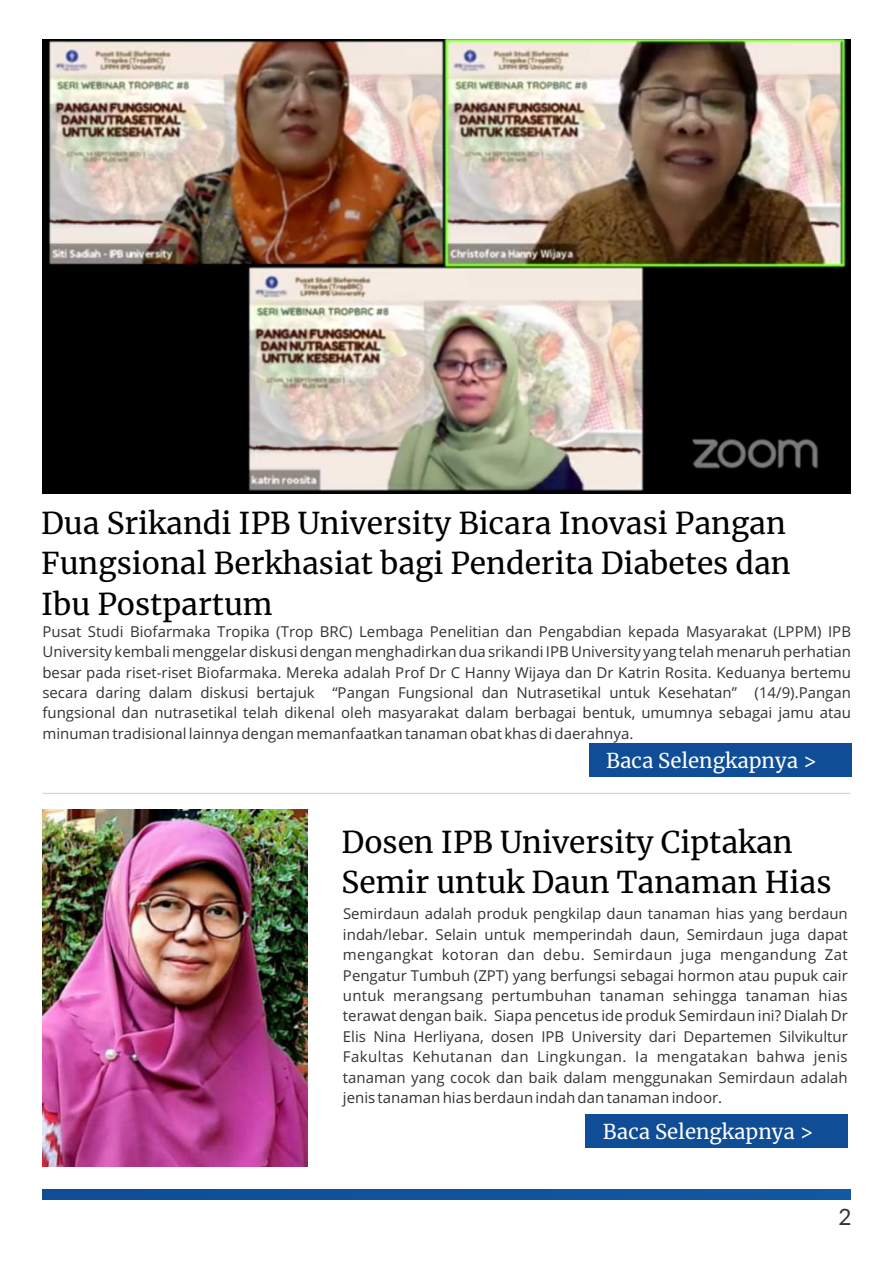
<style>
.page{position:relative;width:893px;height:1263px;background:#fff}
.page>*{position:absolute;margin:0;border:0;box-sizing:border-box;transform-origin:0 0}
.t1{font:30px/40px "Merriweather";color:#000}
.t2{font:22.5px "Lato";color:#333}
.t3{font:20.4px "Merriweather";color:#fff}
.t4{font:15px/20.4px "Open Sans";color:#333;text-align:justify}
</style>
<div class="page">
<div style="left:43px;top:1190px;width:807px;height:9px;background:#10539c"></div>
<hr style="left:42px;top:793px;width:808px;height:1px;background:#ccc">
<div style="left:589px;top:743px;width:262px;height:34px;background:#0f4d96"></div>
<img style="left:42px;top:809px;width:265px;height:358px">
<img style="left:43px;top:39px;width:807px;height:454px">
<div style="left:586px;top:1115px;width:262px;height:33px;background:#0f4d96"></div>
<h1 class="t1" style="left:41px;top:504px;width:751px">Dua Srikandi IPB University Bicara Inovasi Pangan<br>Fungsional Berkhasiat bagi Penderita Diabetes dan<br>Ibu Postpartum</h1>
<p class="t4" style="left:42px;top:623px;width:810px">Pusat Studi Biofarmaka Tropika (Trop BRC) Lembaga Penelitian dan Pengabdian kepada Masyarakat (LPPM) IPB University kembali menggelar diskusi dengan menghadirkan dua srikandi IPB University yang telah menaruh perhatian besar pada riset-riset Biofarmaka. Mereka adalah Prof Dr C Hanny Wijaya dan Dr Katrin Rosita. Keduanya bertemu secara daring dalam diskusi bertajuk “Pangan Fungsional dan Nutrasetikal untuk Kesehatan” (14/9).Pangan fungsional dan nutrasetikal telah dikenal oleh masyarakat dalam berbagai bentuk, umumnya sebagai jamu atau minuman tradisional lainnya dengan memanfaatkan tanaman obat khas di daerahnya.</p>
<h3 class="t3" style="left:606px;top:747px;width:212px">Baca Selengkapnya &gt;</h3>
<h1 class="t1" style="left:342px;top:822px;width:491px">Dosen IPB University Ciptakan<br>Semir untuk Daun Tanaman Hias</h1>
<p class="t4" style="left:343px;top:905px;width:506px">Semirdaun adalah produk pengkilap daun tanaman hias yang berdaun indah/lebar. Selain untuk memperindah daun, Semirdaun juga dapat mengangkat kotoran dan debu. Semirdaun juga mengandung Zat Pengatur Tumbuh (ZPT) yang berfungsi sebagai hormon atau pupuk cair untuk merangsang pertumbuhan tanaman sehingga tanaman hias terawat dengan baik. Siapa pencetus ide produk Semirdaun ini? Dialah Dr Elis Nina Herliyana, dosen IPB University dari Departemen Silvikultur Fakultas Kehutanan dan Lingkungan. Ia mengatakan bahwa jenis tanaman yang cocok dan baik dalam menggunakan Semirdaun adalah jenis tanaman hias berdaun indah dan tanaman indoor.</p>
<h3 class="t3" style="left:603px;top:1118px;width:212px">Baca Selengkapnya &gt;</h3>
<h2 class="t2" style="left:838px;top:1207px;width:15px">2</h2>
</div>
